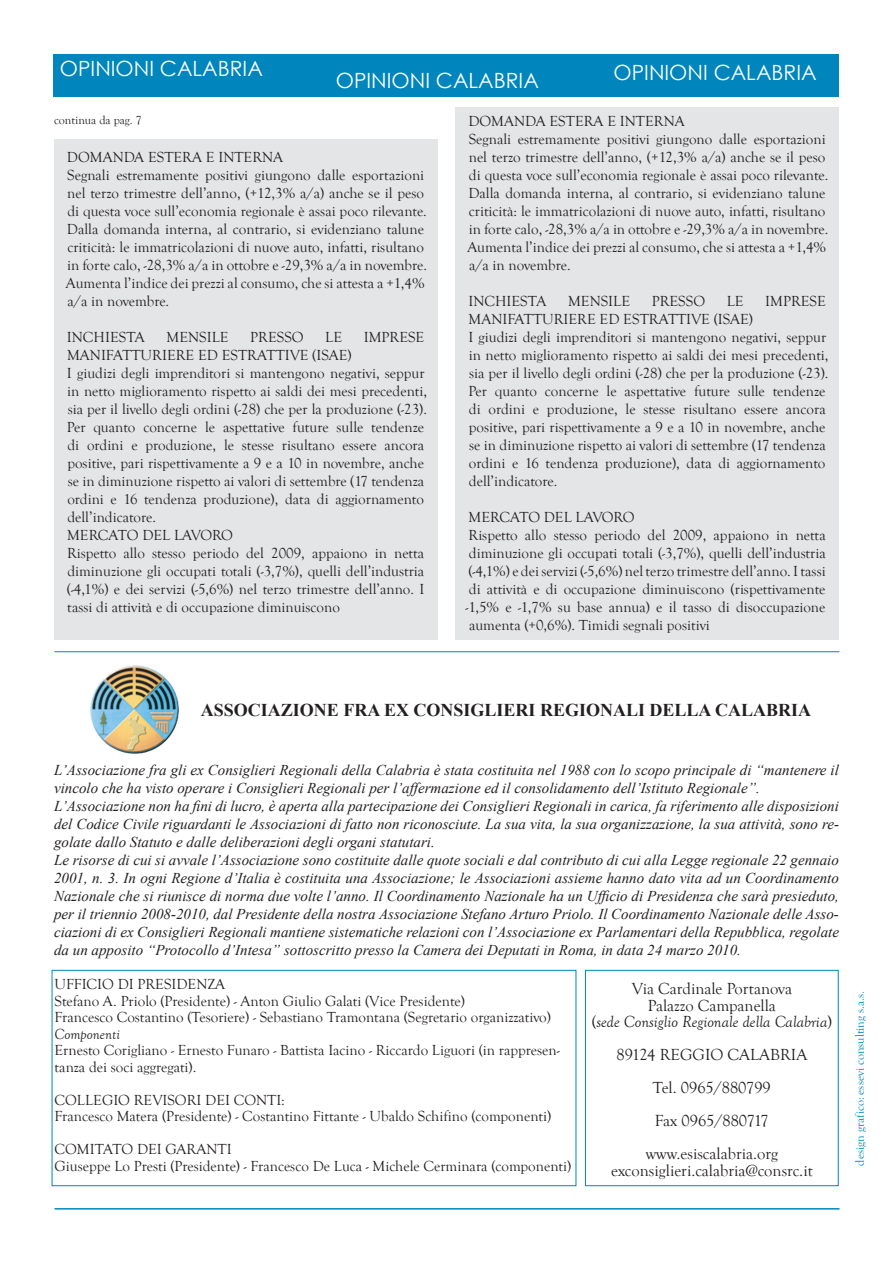
<style>
.page{position:relative;width:893px;height:1263px;background:#fff}
.page>*{position:absolute;margin:0;border:0;box-sizing:border-box;transform-origin:0 0}
.t1{font:21px "Century Gothic";color:#fff}
.t2{font:700 18px "Times New Roman";color:#231f20}
.t3{font:16.5px/33px "Goudy Old Style T";color:#231f20;text-align:center}
.t4{font:15px/18px "Goudy Old Style T";color:#231f20}
.t5{font:italic 15px/18px "Times New Roman";color:#231f20}
.t6{font:italic 15px "Goudy Old Style T";color:#231f20}
.t7{font:12px "Goudy Old Style T";color:#0086bc}
.t8{font:12px "Goudy Old Style T";color:#231f20}
.s1{font-style:italic}
</style>
<div class="page">
<hr style="left:55px;top:1208px;width:784px;height:1px;background:#0086bc">
<div style="left:585px;top:970px;width:254px;height:216px;border:1px solid #0086bc"></div>
<img style="left:91px;top:665px;width:87px;height:88px">
<hr style="left:54px;top:651px;width:785px;height:1px;background:#0086bc">
<div style="left:54px;top:54px;width:785px;height:42px;background:#0086bc"></div>
<div style="left:52px;top:970px;width:524px;height:216px;border:1px solid #0086bc"></div>
<div style="left:54px;top:139px;width:383px;height:501px;background:#e4e5e7"></div>
<div style="left:455px;top:107px;width:384px;height:533px;background:#e4e5e7"></div>
<h1 class="t1" style="left:60px;top:54px;width:205px">OPINIONI CALABRIA</h1>
<h1 class="t1" style="left:336px;top:66px;width:205px">OPINIONI CALABRIA</h1>
<h1 class="t1" style="left:614px;top:58px;width:205px">OPINIONI CALABRIA</h1>
<p class="t8" style="left:54px;top:114px;width:89px">continua da pag. 7</p>
<p class="t4" style="left:66px;top:148px;width:362px">DOMANDA ESTERA E INTERNA<br>Segnali estremamente positivi giungono dalle esportazioni nel terzo trimestre dell’anno, (+12,3% a/a) anche se il peso di questa voce sull’economia regionale è assai poco rilevante.<br>Dalla domanda interna, al contrario, si evidenziano talune criticità: le immatricolazioni di nuove auto, infatti, risultano in forte calo, -28,3% a/a in ottobre e -29,3% a/a in novembre.<br>Aumenta l’indice dei prezzi al consumo, che si attesta a +1,4% a/a in novembre.</p>
<p class="t4" style="left:67px;top:328px;width:79px">INCHIESTA</p>
<p class="t4" style="left:167px;top:328px;width:64px">MENSILE</p>
<p class="t4" style="left:250px;top:328px;width:55px">PRESSO</p>
<p class="t4" style="left:325px;top:328px;width:18px">LE</p>
<p class="t4" style="left:364px;top:328px;width:62px">IMPRESE</p>
<p class="t4" style="left:67px;top:346px;width:362px">MANIFATTURIERE ED ESTRATTIVE (ISAE)<br>I giudizi degli imprenditori si mantengono negativi, seppur in netto miglioramento rispetto ai saldi dei mesi precedenti, sia per il livello degli ordini (-28) che per la produzione (-23).<br>Per quanto concerne le aspettative future sulle tendenze di ordini e produzione, le stesse risultano essere ancora positive, pari rispettivamente a 9 e a 10 in novembre, anche se in diminuzione rispetto ai valori di settembre (17 tendenza ordini e 16 tendenza produzione), data di aggiornamento dell’indicatore.<br>MERCATO DEL LAVORO<br>Rispetto allo stesso periodo del 2009, appaiono in netta diminuzione gli occupati totali (-3,7%), quelli dell’industria (-4,1%) e dei servizi (-5,6%) nel terzo trimestre dell’anno. I tassi di attività e di occupazione diminuiscono</p>
<p class="t4" style="left:467px;top:112px;width:362px">DOMANDA ESTERA E INTERNA<br>Segnali estremamente positivi giungono dalle esportazioni nel terzo trimestre dell’anno, (+12,3% a/a) anche se il peso di questa voce sull’economia regionale è assai poco rilevante.<br>Dalla domanda interna, al contrario, si evidenziano talune criticità: le immatricolazioni di nuove auto, infatti, risultano in forte calo, -28,3% a/a in ottobre e -29,3% a/a in novembre.<br>Aumenta l’indice dei prezzi al consumo, che si attesta a +1,4% a/a in novembre.</p>
<p class="t4" style="left:468px;top:292px;width:79px">INCHIESTA</p>
<p class="t4" style="left:568px;top:292px;width:64px">MENSILE</p>
<p class="t4" style="left:652px;top:292px;width:55px">PRESSO</p>
<p class="t4" style="left:727px;top:292px;width:18px">LE</p>
<p class="t4" style="left:765px;top:292px;width:62px">IMPRESE</p>
<p class="t4" style="left:468px;top:310px;width:362px">MANIFATTURIERE ED ESTRATTIVE (ISAE)<br>I giudizi degli imprenditori si mantengono negativi, seppur in netto miglioramento rispetto ai saldi dei mesi precedenti, sia per il livello degli ordini (-28) che per la produzione (-23).<br>Per quanto concerne le aspettative future sulle tendenze di ordini e produzione, le stesse risultano essere ancora positive, pari rispettivamente a 9 e a 10 in novembre, anche se in diminuzione rispetto ai valori di settembre (17 tendenza ordini e 16 tendenza produzione), data di aggiornamento dell’indicatore.</p>
<p class="t4" style="left:466px;top:508px;width:362px">MERCATO DEL LAVORO<br>Rispetto allo stesso periodo del 2009, appaiono in netta diminuzione gli occupati totali (-3,7%), quelli dell’industria (-4,1%) e dei servizi (-5,6%) nel terzo trimestre dell’anno. I tassi di attività e di occupazione diminuiscono (rispettivamente -1,5% e -1,7% su base annua) e il tasso di disoccupazione aumenta (+0,6%). Timidi segnali positivi</p>
<p class="t2" style="left:201px;top:698px;width:612px">ASSOCIAZIONE FRA EX CONSIGLIERI REGIONALI DELLA CALABRIA</p>
<p class="t5" style="left:54px;top:760px;width:786px">L’Associazione fra gli ex Consiglieri Regionali della Calabria è stata costituita nel 1988 con lo scopo principale di “mantenere il vincolo che ha visto operare i Consiglieri Regionali per l’affermazione ed il consolidamento dell’Istituto Regionale”.<br>L’Associazione non ha fini di lucro, è aperta alla partecipazione dei Consiglieri Regionali in carica, fa riferimento alle disposizioni del Codice Civile riguardanti le Associazioni di fatto non riconosciute. La sua vita, la sua organizzazione, la sua attività, sono re&shy;golate dallo Statuto e dalle deliberazioni degli organi statutari.<br>Le risorse di cui si avvale l’Associazione sono costituite dalle quote sociali e dal contributo di cui alla Legge regionale 22 gennaio 2001, n. 3. In ogni Regione d’Italia è costituita una Associazione; le Associazioni assieme hanno dato vita ad un Coordinamento Nazionale che si riunisce di norma due volte l’anno. Il Coordinamento Nazionale ha un Ufficio di Presidenza che sarà presieduto, per il triennio 2008-2010, dal Presidente della nostra Associazione Stefano Arturo Priolo. Il Coordinamento Nazionale delle Asso&shy;ciazioni di ex Consiglieri Regionali mantiene sistematiche relazioni con l’Associazione ex Parlamentari della Repubblica, regolate da un apposito “Protocollo d’Intesa” sottoscritto presso la Camera dei Deputati in Roma, in data 24 marzo 2010.</p>
<p class="t4" style="left:55px;top:976px;width:498px;line-height:16.5px">UFFICIO DI PRESIDENZA<br>Stefano A. Priolo (Presidente) - Anton Giulio Galati (Vice Presidente)<br>Francesco Costantino (Tesoriere) - Sebastiano Tramontana (Segretario organizzativo)</p>
<p class="t6" style="left:55px;top:1026px;width:67px">Componenti</p>
<p class="t4" style="left:55px;top:1042px;width:507px;line-height:16.5px">Ernesto Corigliano - Ernesto Funaro - Battista Iacino - Riccardo Liguori (in rappresen&shy;tanza dei soci aggregati).</p>
<p class="t4" style="left:55px;top:1092px;width:498px;line-height:16.5px">COLLEGIO REVISORI DEI CONTI:<br>Francesco Matera (Presidente) - Costantino Fittante - Ubaldo Schifino (componenti)</p>
<p class="t4" style="left:55px;top:1141px;width:518px;line-height:16.5px">COMITATO DEI GARANTI<br>Giuseppe Lo Presti (Presidente) - Francesco De Luca - Michele Cerminara (componenti)</p>
<p class="t3" style="left:592px;top:981px;width:242px;line-height:16.5px">Via Cardinale Portanova<br>Palazzo Campanella<br>(<span class="s1">sede Consiglio Regionale della Calabria</span>)</p>
<p class="t3" style="left:616px;top:1038px;width:192px">89124 REGGIO CALABRIA<br>Tel. 0965/880799<br>Fax 0965/880717 www.esiscalabria.org</p>
<p class="t3" style="left:611px;top:1154px;width:203px">exconsiglieri.calabria@consrc.it</p>
<p class="t7" style="left:853px;top:1165px;width:176px;rotate:-90deg">design grafico: essevi consulting s.a.s.</p>
</div>
